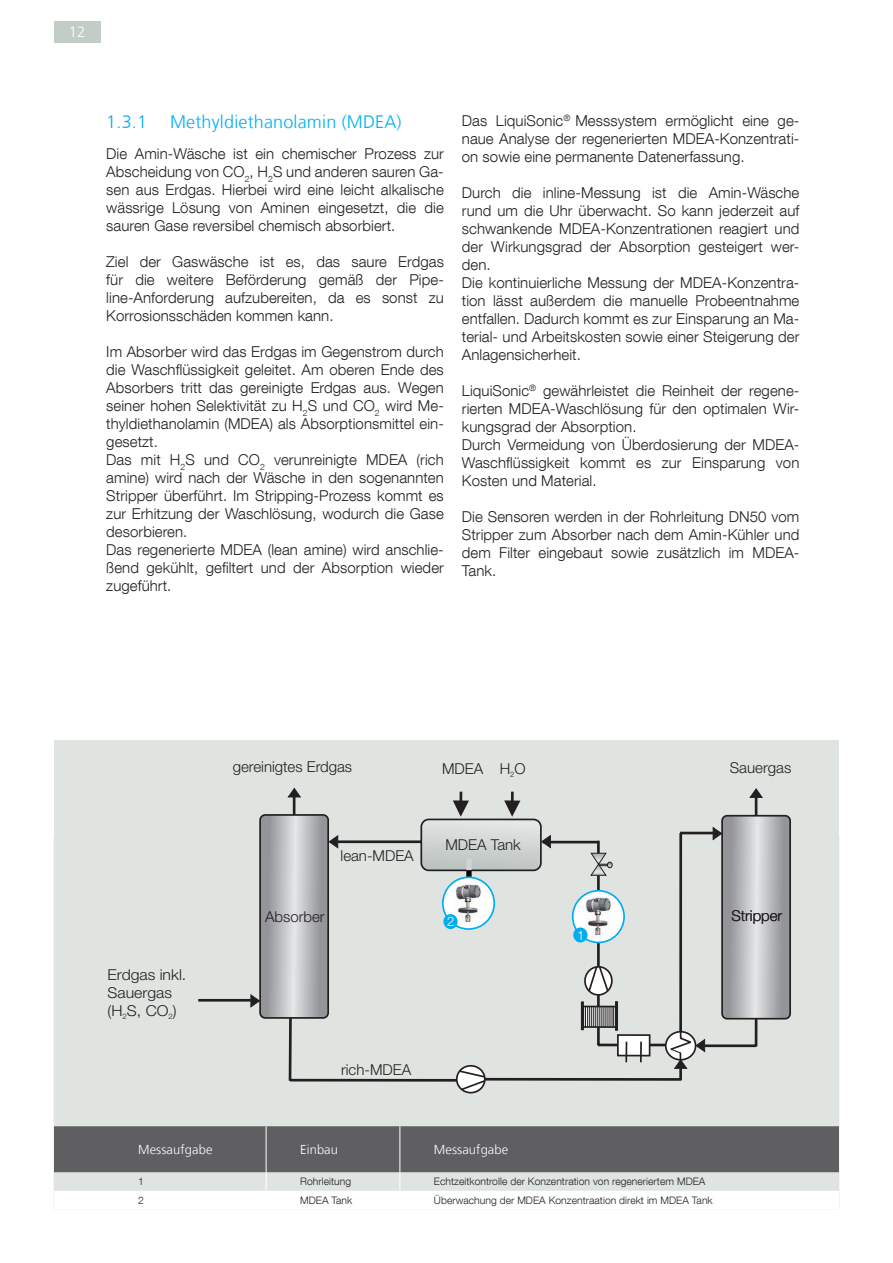
<style>
.page{position:relative;width:893px;height:1263px;background:#fff}
.page>*{position:absolute;margin:0;border:0;box-sizing:border-box;transform-origin:0 0}
.t1{font:300 18px "Frutiger LT Com";letter-spacing:.01em;color:#00aeef}
.t2{font:300 15px/18px "Helvetica Neue LT Com";letter-spacing:.005em;color:#231f20;text-align:justify}
.t3{font:300 15px "Helvetica Neue LT Com";color:#231f20}
.t4{font:300 15px/17.7px "Helvetica Neue LT Com";color:#231f20;scale:1.05 1}
.t5{font:300 15px "Frutiger LT Com";color:#fff}
.t6{font:300 13.05px "Helvetica Neue LT Com";color:#fff}
.t7{font:300 12.9px "Frutiger LT Com";letter-spacing:.01em;color:#fff}
.t8{font:300 10.35px "Helvetica Neue LT Com";letter-spacing:.005em;color:#231f20}
.t9{font:300 7.5px "Helvetica Neue LT Com";color:#231f20;scale:1.05 1}
</style>
<div class="page">
<div style="left:54px;top:21px;width:47px;height:22px;background:#c2cdc5"></div>
<div style="left:54px;top:740px;width:785px;height:404px;background:#dfe4e1"></div>
<hr style="left:598px;top:1044px;width:69px;height:2px;background:#231f20">
<hr style="left:597px;top:875px;width:3px;height:170px;background:#231f20">
<div style="left:466px;top:863px;width:6px;height:14px;background:#000"></div>
<div style="left:665px;top:1031px;width:31px;height:29px;border:2px solid #231f20;border-radius:50%"></div>
<div style="left:420px;top:818px;width:122px;height:53px;border:2px solid #231f20;border-radius:7px"></div>
<svg style="left:457px;top:1066px;width:28px;height:27px"></svg>
<div style="left:456px;top:1065px;width:30px;height:28px;border:2px solid #231f20;border-radius:50%"></div>
<svg style="left:458px;top:1069px;width:29px;height:22px"></svg>
<div style="left:618px;top:1035px;width:32px;height:21px;background:#fff"></div>
<div style="left:617px;top:1034px;width:33px;height:22px;border:2px solid #231f20"></div>
<div style="left:582px;top:1006px;width:35px;height:22px;border:2px solid #231f20"></div>
<svg style="left:584px;top:965px;width:29px;height:31px"></svg>
<div style="left:581px;top:1001px;width:3px;height:29px;background:#231f20;border:1px solid #231f20"></div>
<hr style="left:615px;top:1001px;width:3px;height:30px;background:#231f20">
<svg style="left:583px;top:1006px;width:31px;height:21px"></svg>
<hr style="left:625px;top:1042px;width:2px;height:20px;background:#231f20">
<hr style="left:640px;top:1042px;width:2px;height:20px;background:#231f20">
<hr style="left:543px;top:841px;width:56px;height:2px;background:#231f20">
<svg style="left:590px;top:841px;width:22px;height:35px"></svg>
<hr style="left:679px;top:833px;width:3px;height:199px;background:#231f20">
<hr style="left:680px;top:832px;width:37px;height:2px;background:#231f20">
<svg style="left:713px;top:788px;width:77px;height:231px"></svg>
<hr style="left:755px;top:1019px;width:2px;height:27px;background:#231f20">
<hr style="left:705px;top:1044px;width:51px;height:3px;background:#231f20">
<hr style="left:338px;top:840px;width:83px;height:3px;background:#231f20">
<svg style="left:250px;top:788px;width:88px;height:230px"></svg>
<hr style="left:198px;top:999px;width:53px;height:2px;background:#231f20">
<hr style="left:289px;top:1018px;width:3px;height:63px;background:#231f20">
<hr style="left:290px;top:1079px;width:167px;height:2px;background:#231f20">
<hr style="left:485px;top:1078px;width:196px;height:3px;background:#231f20">
<svg style="left:668px;top:1030px;width:37px;height:49px"></svg>
<svg style="left:421px;top:792px;width:130px;height:78px"></svg>
<div style="left:573px;top:891px;width:51px;height:51px;background:#fff;border-radius:50%"></div>
<div style="left:572px;top:890px;width:53px;height:53px;border:2px solid #00aeef;border-radius:50%"></div>
<img style="left:585px;top:897px;width:26px;height:39px">
<div style="left:573px;top:927px;width:14px;height:15px;background:#00aeef;border-radius:50%"></div>
<div style="left:443px;top:877px;width:51px;height:52px;background:#fff;border-radius:50%"></div>
<div style="left:442px;top:876px;width:53px;height:54px;border:2px solid #00aeef;border-radius:50%"></div>
<img style="left:455px;top:884px;width:26px;height:38px">
<div style="left:443px;top:914px;width:15px;height:15px;background:#00aeef;border-radius:50%"></div>
<svg style="left:54px;top:1126px;width:785px;height:65px;background:#848687"></svg>
<p class="t5" style="left:69px;top:23px;width:18px">12</p>
<p class="t1" style="left:106px;top:112px;width:42px">1.3.1</p>
<p class="t1" style="left:170px;top:112px;width:233px">Methyldiethanolamin (MDEA)</p>
<p class="t2" style="left:106px;top:144px;width:339px">Die Amin-Wäsche ist ein chemischer Prozess zur Abscheidung von CO<sub>2</sub>, H<sub>2</sub>S und anderen sauren Ga&shy;sen aus Erdgas. Hierbei wird eine leicht alkalische wässrige Lösung von Aminen eingesetzt, die die sauren Gase reversibel chemisch absorbiert.</p>
<p class="t2" style="left:106px;top:252px;width:339px">Ziel der Gaswäsche ist es, das saure Erdgas für die weitere Beförderung gemäß der Pipe&shy;line-Anforderung aufzubereiten, da es sonst zu Korrosionsschäden kommen kann.</p>
<p class="t2" style="left:106px;top:342px;width:339px;text-align:left">Im Absorber wird das Erdgas im Gegenstrom durch die Waschflüssigkeit geleitet. Am oberen Ende des Absorbers tritt das gereinigte Erdgas aus. Wegen seiner hohen Selektivität zu H<sub>2</sub>S und CO<sub>2</sub> wird Me&shy;thyldiethanolamin (MDEA) als Absorptionsmittel ein&shy;gesetzt.<br>Das mit H<sub>2</sub>S und CO<sub>2</sub> verunreinigte MDEA (rich amine) wird nach der Wäsche in den sogenannten Stripper überführt. Im Stripping-Prozess kommt es zur Erhitzung der Waschlösung, wodurch die Gase desorbieren.<br>Das regenerierte MDEA (lean amine) wird anschlie&shy;ßend gekühlt, gefiltert und der Absorption wieder zugeführt.</p>
<p class="t2" style="left:462px;top:111px;width:339px">Das LiquiSonic<sup>®</sup> Messsystem ermöglicht eine ge&shy;naue Analyse der regenerierten MDEA-Konzentrati&shy;on sowie eine permanente Datenerfassung.</p>
<p class="t2" style="left:462px;top:183px;width:339px;text-align:left">Durch die inline-Messung ist die Amin-Wäsche rund um die Uhr überwacht. So kann jederzeit auf schwankende MDEA-Konzentrationen reagiert und der Wirkungsgrad der Absorption gesteigert wer&shy;den.<br>Die kontinuierliche Messung der MDEA-Konzentra&shy;tion lässt außerdem die manuelle Probeentnahme entfallen. Dadurch kommt es zur Einsparung an Ma&shy;terial- und Arbeitskosten sowie einer Steigerung der Anlagensicherheit.</p>
<p class="t2" style="left:462px;top:381px;width:339px;text-align:left">LiquiSonic<sup>®</sup> gewährleistet die Reinheit der regene&shy;rierten MDEA-Waschlösung für den optimalen Wir&shy;kungsgrad der Absorption.<br>Durch Vermeidung von Überdosierung der MDEA-Waschflüssigkeit kommt es zur Einsparung von Kosten und Material.</p>
<p class="t2" style="left:462px;top:507px;width:339px">Die Sensoren werden in der Rohrleitung DN50 vom Stripper zum Absorber nach dem Amin-Kühler und dem Filter eingebaut sowie zusätzlich im MDEA-Tank.</p>
<p class="t4" style="left:108px;top:967px;width:76px">Erdgas inkl.<br>Sauergas (H S, CO )</p>
<p class="t9" style="left:123px;top:1013px;width:6px">2</p>
<p class="t9" style="left:168px;top:1013px;width:6px">2</p>
<p class="t3" style="left:233px;top:761px;width:121px">gereinigtes Erdgas</p>
<p class="t3" style="left:341px;top:850px;width:75px">lean-MDEA</p>
<p class="t3" style="left:265px;top:911px;width:61px">Absorber</p>
<p class="t3" style="left:442px;top:763px;width:85px">MDEA H <sub>2</sub>O</p>
<p class="t3" style="left:445px;top:839px;width:77px">MDEA Tank</p>
<p class="t6" style="left:447px;top:917px;width:9px">2</p>
<p class="t3" style="left:341px;top:1064px;width:72px">rich-MDEA</p>
<p class="t6" style="left:577px;top:930px;width:9px">1</p>
<p class="t3" style="left:730px;top:762px;width:63px">Sauergas</p>
<p class="t3" style="left:731px;top:910px;width:52px">Stripper</p>
<p class="t7" style="left:138px;top:1142px;width:76px">Messaufgabe</p>
<p class="t7" style="left:300px;top:1142px;width:39px">Einbau</p>
<p class="t7" style="left:434px;top:1142px;width:76px">Messaufgabe</p>
<p class="t8" style="left:138px;top:1175px;width:7px">1</p>
<p class="t8" style="left:300px;top:1175px;width:52px">Rohrleitung</p>
<p class="t8" style="left:434px;top:1175px;width:273px">Echtzeitkontrolle der Konzentration von regeneriertem MDEA</p>
<p class="t8" style="left:138px;top:1194px;width:7px">2</p>
<p class="t8" style="left:300px;top:1194px;width:54px">MDEA Tank</p>
<p class="t8" style="left:434px;top:1194px;width:280px">Überwachung der MDEA Konzentraation direkt im MDEA Tank</p>
</div>
